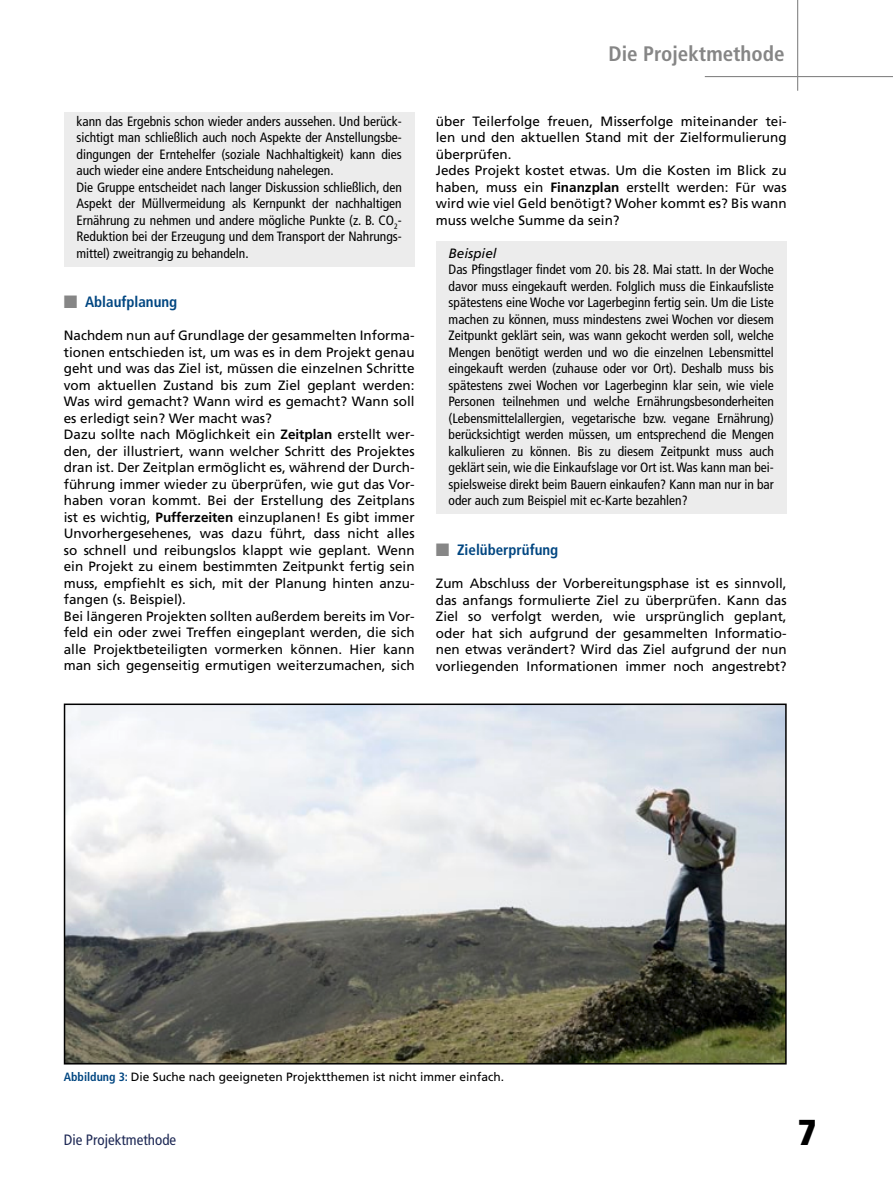
<style>
.page{position:relative;width:893px;height:1191px;background:#fff}
.page>*{position:absolute;margin:0;border:0;box-sizing:border-box;transform-origin:0 0}
.t1{font:900 condensed 36px "Frutiger LT Std";color:#000}
.t2{font:700 condensed 21px "Frutiger LT Std";color:#868686}
.t3{font:700 condensed 15px "Frutiger LT Std";color:#004681}
.t4{font:condensed 15px "Frutiger LT Std";color:#1e2955}
.t5{font:13.5px/16.5px "Frutiger LT Std";color:#000}
.t6{font:condensed 13.5px/16.5px "Frutiger LT Std";color:#000}
.t7{font:italic 13.5px "Frutiger LT Std";color:#000}
.t8{font:12px "Frutiger LT Std";color:#000}
.s1{color:#868686}
.s2{font-weight:700}
.s3{font-weight:700;font-stretch:condensed;color:#004681}
</style>
<div class="page">
<hr style="left:705px;top:76px;width:188px;height:1px;background:#868686">
<hr style="left:797px;top:0;width:1px;height:91px;background:#868686">
<div style="left:436px;top:241px;width:351px;height:272px;background:#ececec"></div>
<div style="left:64px;top:112px;width:351px;height:155px;background:#ececec"></div>
<img style="left:67px;top:706px;width:717px;height:355px">
<div style="left:64px;top:703px;width:723px;height:361px;border:2px solid #000"></div>
<p class="t6" style="left:77px;top:113px;width:327px">kann das Ergebnis schon wieder anders aussehen. Und berück&shy;sichtigt man schließlich auch noch Aspekte der Anstellungsbe&shy;dingungen der Erntehelfer (soziale Nachhaltigkeit) kann dies auch wieder eine andere Entscheidung nahelegen.<br>Die Gruppe entscheidet nach langer Diskussion schließlich, den Aspekt der Müllvermeidung als Kernpunkt der nachhaltigen Ernährung zu nehmen und andere mögliche Punkte (z. B. CO<sub>2</sub>- Reduktion bei der Erzeugung und dem Transport der Nahrungs&shy;mittel) zweitrangig zu behandeln.</p>
<p class="t3" style="left:64px;top:293px;width:115px"><span class="s1">■</span> Ablaufplanung</p>
<p class="t5" style="left:64px;top:327px;width:352px">Nachdem nun auf Grundlage der gesammelten Informa&shy;tionen entschieden ist, um was es in dem Projekt genau geht und was das Ziel ist, müssen die einzelnen Schritte vom aktuellen Zustand bis zum Ziel geplant werden:<br>Was wird gemacht? Wann wird es gemacht? Wann soll es erledigt sein? Wer macht was?<br>Dazu sollte nach Möglichkeit ein <span class="s2">Zeitplan</span> erstellt wer&shy;den, der illustriert, wann welcher Schritt des Projektes dran ist. Der Zeitplan ermöglicht es, während der Durch&shy;führung immer wieder zu überprüfen, wie gut das Vor&shy;haben voran kommt. Bei der Erstellung des Zeitplans ist es wichtig, <span class="s2">Pufferzeiten</span> einzuplanen! Es gibt immer Unvorhergesehenes, was dazu führt, dass nicht alles so schnell und reibungslos klappt wie geplant. Wenn ein Projekt zu einem bestimmten Zeitpunkt fertig sein muss, empfiehlt es sich, mit der Planung hinten anzu&shy;fangen (s. Beispiel).<br>Bei längeren Projekten sollten außerdem bereits im Vor&shy;feld ein oder zwei Treffen eingeplant werden, die sich alle Projektbeteiligten vormerken können. Hier kann man sich gegenseitig ermutigen weiterzumachen, sich</p>
<h2 class="t2" style="left:608px;top:41px;width:178px">Die Projektmethode</h2>
<p class="t5" style="left:436px;top:113px;width:352px">über Teilerfolge freuen, Misserfolge miteinander tei&shy;len und den aktuellen Stand mit der Zielformulierung überprüfen.<br>Jedes Projekt kostet etwas. Um die Kosten im Blick zu haben, muss ein <span class="s2">Finanzplan</span> erstellt werden: Für was wird wie viel Geld benötigt? Woher kommt es? Bis wann muss welche Summe da sein?</p>
<p class="t7" style="left:449px;top:245px;width:50px">Beispiel</p>
<p class="t6" style="left:449px;top:261px;width:327px;text-align:justify">Das Pfingstlager findet vom 20. bis 28. Mai statt. In der Woche davor muss eingekauft werden. Folglich muss die Einkaufsliste spätestens eine Woche vor Lagerbeginn fertig sein. Um die Liste machen zu können, muss mindestens zwei Wochen vor diesem Zeitpunkt geklärt sein, was wann gekocht werden soll, welche Mengen benötigt werden und wo die einzelnen Lebensmittel eingekauft werden (zuhause oder vor Ort). Deshalb muss bis spätestens zwei Wochen vor Lagerbeginn klar sein, wie viele Personen teilnehmen und welche Ernährungsbesonderheiten (Lebensmittelallergien, vegetarische bzw. vegane Ernährung) berücksichtigt werden müssen, um entsprechend die Mengen kalkulieren zu können. Bis zu diesem Zeitpunkt muss auch geklärt sein, wie die Einkaufslage vor Ort ist. Was kann man bei&shy;spielsweise direkt beim Bauern einkaufen? Kann man nur in bar oder auch zum Beispiel mit ec-Karte bezahlen?</p>
<p class="t3" style="left:436px;top:541px;width:124px"><span class="s1">■</span> Zielüberprüfung</p>
<p class="t5" style="left:436px;top:575px;width:352px;text-align:justify">Zum Abschluss der Vorbereitungsphase ist es sinnvoll, das anfangs formulierte Ziel zu überprüfen. Kann das Ziel so verfolgt werden, wie ursprünglich geplant, oder hat sich aufgrund der gesammelten Informatio&shy;nen etwas verändert? Wird das Ziel aufgrund der nun vorliegenden Informationen immer noch angestrebt?</p>
<p class="t8" style="left:64px;top:1069px;width:442px"><span class="s3">Abbildung 3:</span> Die Suche nach geeigneten Projektthemen ist nicht immer einfach.</p>
<p class="t4" style="left:64px;top:1131px;width:114px">Die Projektmethode</p>
<h1 class="t1" style="left:798px;top:1110px;width:20px">7</h1>
</div>
